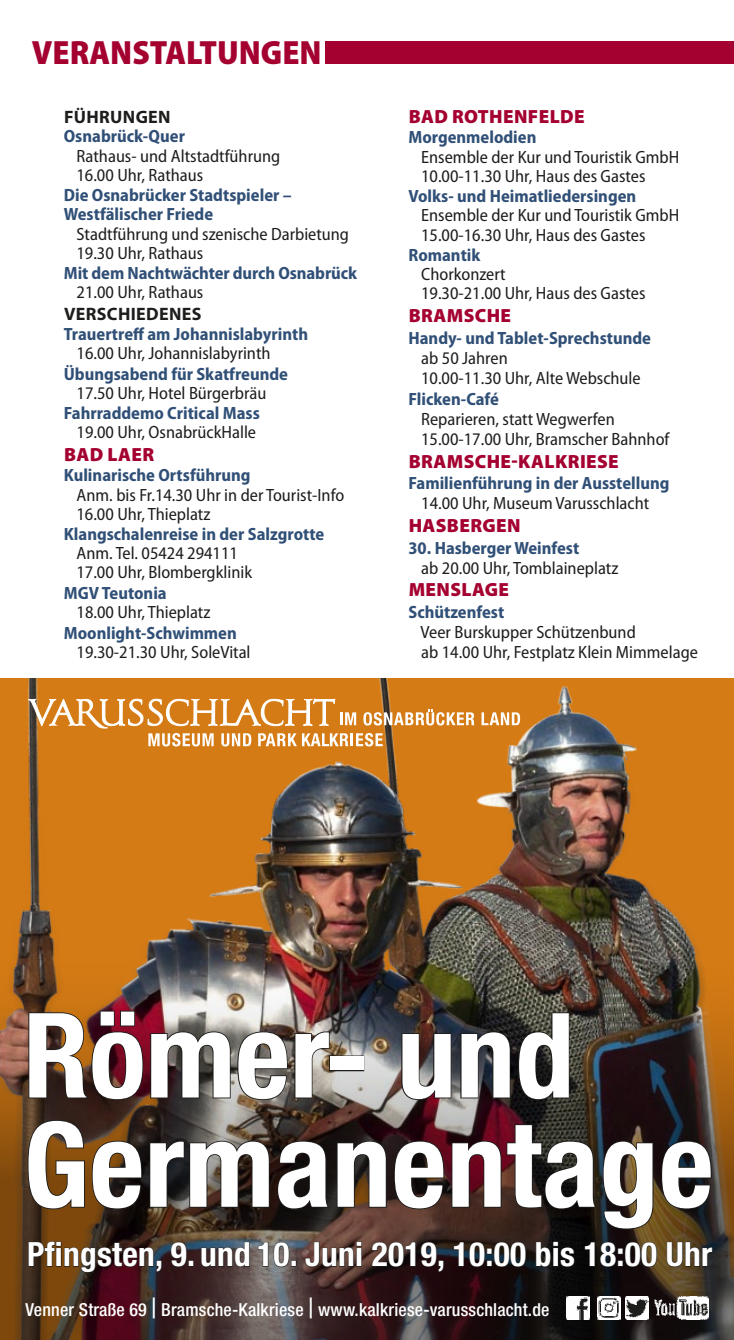
<style>
.page{position:relative;width:734px;height:1340px;background:#fff}
.page>*{position:absolute;margin:0;border:0;box-sizing:border-box;transform-origin:0 0}
.t1{font:700 condensed 117.9px/109.1px "Helvetica Neue";letter-spacing:.005em;color:#fff}
.t2{font:900 semi-condensed 33.75px "Myriad Pro";color:#a40030}
.t3{font:700 condensed 33.3px "Helvetica Neue";letter-spacing:.01em;color:#fff}
.t4{font:900 19.12px "Myriad Pro";letter-spacing:.02em;color:#a40030}
.t5{font:500 condensed 18px "Helvetica Neue";letter-spacing:.01em;color:#fff}
.t6{font:700 18px "Myriad Pro";letter-spacing:.02em;color:#1d1d1c}
.t7{font:semi-condensed 17.78px/19.1px "Myriad Pro";color:#1d1d1c}
.t8{font:700 semi-condensed 17.78px/19.1px "Myriad Pro";color:#315077;text-align:center}
.s1{font-weight:700;color:#315077}
.s2{font-weight:400;color:#1d1d1c}
.s3{font-weight:400;font-size:28.12px}
</style>
<div class="page">
<div style="left:325px;top:41px;width:408px;height:23px;background:#a40030"></div>
<img style="left:0;top:678px;width:733px;height:275px">
<svg style="left:481px;top:712px;width:39px;height:13px"></svg>
<svg style="left:28px;top:687px;width:446px;height:59px;background:#d89242"></svg>
<img style="left:0;top:953px;width:733px;height:386px">
<img style="left:566px;top:1296px;width:23px;height:23px">
<img style="left:597px;top:1296px;width:23px;height:23px">
<img style="left:626px;top:1296px;width:22px;height:23px">
<img style="left:654px;top:1296px;width:54px;height:23px">
<svg style="left:28px;top:1009px;width:108px;height:90px;background:#612f20"></svg>
<div style="left:91px;top:1031px;width:52px;height:69px;border:2px solid #1d1d1c;border-radius:50%"></div>
<div style="left:108px;top:1042px;width:19px;height:46px;border:2px solid #1d1d1c;border-radius:50%"></div>
<svg style="left:149px;top:1030px;width:216px;height:70px;background:#6e635f"></svg>
<img style="left:400px;top:1032px;width:52px;height:68px">
<svg style="left:459px;top:1030px;width:52px;height:69px;background:#2f3036"></svg>
<svg style="left:517px;top:1011px;width:53px;height:89px;background:#2c2d28"></svg>
<svg style="left:27px;top:1119px;width:243px;height:91px;background:#493726"></svg>
<svg style="left:276px;top:1139px;width:54px;height:71px;background:#191210"></svg>
<svg style="left:336px;top:1139px;width:51px;height:69px;background:#2e241d"></svg>
<svg style="left:393px;top:1123px;width:261px;height:107px;background:#3a221f"></svg>
<svg style="left:660px;top:1139px;width:52px;height:71px;background:#1c191a"></svg>
<svg style="left:28px;top:1240px;width:134px;height:33px;background:#432919"></svg>
<svg style="left:170px;top:1241px;width:24px;height:26px"></svg>
<svg style="left:200px;top:1241px;width:50px;height:26px"></svg>
<svg style="left:257px;top:1241px;width:40px;height:26px"></svg>
<svg style="left:304px;top:1241px;width:58px;height:26px;background:#4f3831"></svg>
<svg style="left:371px;top:1241px;width:73px;height:31px;background:#2b1d1d"></svg>
<svg style="left:453px;top:1241px;width:39px;height:26px"></svg>
<svg style="left:498px;top:1244px;width:7px;height:20px"></svg>
<div style="left:493px;top:1241px;width:16px;height:26px;border:1px solid #1d1d1c;border-radius:50%"></div>
<svg style="left:514px;top:1244px;width:7px;height:20px"></svg>
<div style="left:510px;top:1241px;width:16px;height:26px;border:1px solid #1d1d1c;border-radius:50%"></div>
<svg style="left:535px;top:1241px;width:40px;height:26px"></svg>
<svg style="left:584px;top:1241px;width:39px;height:26px"></svg>
<svg style="left:629px;top:1244px;width:7px;height:20px"></svg>
<div style="left:624px;top:1241px;width:16px;height:26px;border:1px solid #1d1d1c;border-radius:50%"></div>
<svg style="left:645px;top:1244px;width:7px;height:20px"></svg>
<div style="left:641px;top:1241px;width:16px;height:26px;border:1px solid #1d1d1c;border-radius:50%"></div>
<svg style="left:666px;top:1241px;width:47px;height:26px"></svg>
<p class="t2" style="left:32px;top:40px;width:291px">VERANSTALTUNGEN</p>
<p class="t6" style="left:64px;top:106px;width:108px">FÜHRUNGEN</p>
<p class="t7" style="left:76px;top:128px;width:205px;text-indent:-13px"><span class="s1">Osnabrück-Quer<br></span>Rathaus- und Altstadtführung<br>16.00 Uhr, Rathaus</p>
<p class="t8" style="left:64px;top:187px;width:229px">Die Osnabrücker Stadtspieler –</p>
<p class="t8" style="left:64px;top:206px;width:151px">Westfälischer Friede</p>
<p class="t7" style="left:77px;top:225px;width:274px">Stadtführung und szenische Darbietung</p>
<p class="t7" style="left:76px;top:245px;width:128px">19.30 Uhr, Rathaus</p>
<p class="t8" style="left:77px;top:265px;width:282px;text-align:left;text-indent:-13px">Mit dem Nachtwächter durch Osnabrück<br><span class="s2">21.00 Uhr, Rathaus</span></p>
<p class="t6" style="left:64px;top:304px;width:139px">VERSCHIEDENES</p>
<p class="t8" style="left:77px;top:326px;width:233px;text-align:left;text-indent:-13px">Trauertreff am Johannislabyrinth<br><span class="s2">16.00 Uhr, Johannislabyrinth</span></p>
<p class="t8" style="left:64px;top:365px;width:226px">Übungsabend für Skatfreunde<br><span class="s2">17.50 Uhr, Hotel Bürgerbräu</span></p>
<p class="t8" style="left:64px;top:405px;width:197px">Fahrraddemo Critical Mass<br><span class="s2">19.00 Uhr, OsnabrückHalle</span></p>
<p class="t4" style="left:64px;top:443px;width:92px">BAD LAER</p>
<p class="t7" style="left:76px;top:467px;width:269px;text-indent:-13px"><span class="s1">Kulinarische Ortsführung<br></span>Anm. bis Fr.14.30 Uhr in der Tourist-Info<br>16.00 Uhr, Thieplatz</p>
<p class="t7" style="left:76px;top:526px;width:249px;text-indent:-13px"><span class="s1">Klangschalenreise in der Salzgrotte<br></span>Anm. Tel. 05424 294111<br>17.00 Uhr, Blombergklinik</p>
<p class="t7" style="left:77px;top:585px;width:135px;text-indent:-13px"><span class="s1">MGV Teutonia<br></span>18.00 Uhr, Thieplatz</p>
<p class="t7" style="left:77px;top:624px;width:175px;text-indent:-13px"><span class="s1">Moonlight-Schwimmen<br></span>19.30-21.30 Uhr, SoleVital</p>
<p class="t4" style="left:408px;top:105px;width:177px">BAD ROTHENFELDE</p>
<p class="t7" style="left:421px;top:129px;width:259px;text-indent:-13px"><span class="s1">Morgenmelodien<br></span>Ensemble der Kur und Touristik GmbH<br>10.00-11.30 Uhr, Haus des Gastes</p>
<p class="t7" style="left:421px;top:188px;width:259px;text-indent:-13px"><span class="s1">Volks- und Heimatliedersingen<br></span>Ensemble der Kur und Touristik GmbH<br>15.00-16.30 Uhr, Haus des Gastes</p>
<p class="t7" style="left:421px;top:247px;width:226px;text-indent:-13px"><span class="s1">Romantik<br></span>Chorkonzert<br>19.30-21.00 Uhr, Haus des Gastes</p>
<p class="t4" style="left:408px;top:304px;width:104px">BRAMSCHE</p>
<p class="t7" style="left:421px;top:329px;width:231px;line-height:20px;text-indent:-13px"><span class="s1">Handy- und Tablet-Sprechstunde </span>ab 50 Jahren<br>10.00-11.30 Uhr, Alte Webschule</p>
<p class="t7" style="left:421px;top:390px;width:250px;line-height:20px;text-indent:-13px"><span class="s1">Flicken-Café<br></span>Reparieren, statt Wegwerfen<br>15.00-17.00 Uhr, Bramscher Bahnhof</p>
<p class="t4" style="left:408px;top:450px;width:212px">BRAMSCHE-KALKRIESE</p>
<p class="t8" style="left:408px;top:475px;width:262px;line-height:20px">Familienführung in der Ausstellung<br><span class="s2">14.00 Uhr, Museum Varusschlacht</span></p>
<p class="t4" style="left:408px;top:514px;width:113px">HASBERGEN</p>
<p class="t7" style="left:421px;top:539px;width:199px;line-height:20px;text-indent:-13px"><span class="s1">30. Hasberger Weinfest<br></span>ab 20.00 Uhr, Tomblaineplatz</p>
<p class="t4" style="left:408px;top:578px;width:102px">MENSLAGE</p>
<p class="t7" style="left:420px;top:603px;width:279px;line-height:20px;text-indent:-12px"><span class="s1">Schützenfest<br></span>Veer Burskupper Schützenbund<br>ab 14.00 Uhr, Festplatz Klein Mimmelage</p>
<p class="t1" style="left:23px;top:1011px;width:691px">Römer- und<br>Germanentage</p>
<p class="t3" style="left:27px;top:1242px;width:686px">Pfingsten, 9. und 10. Juni 2019, 10:00 bis 18:00 Uhr</p>
<p class="t5" style="left:25px;top:1302px;width:525px">Venner Straße 69 <span class="s3">|</span> Bramsche-Kalkriese <span class="s3">|</span> www.kalkriese-varusschlacht.de</p>
</div>
